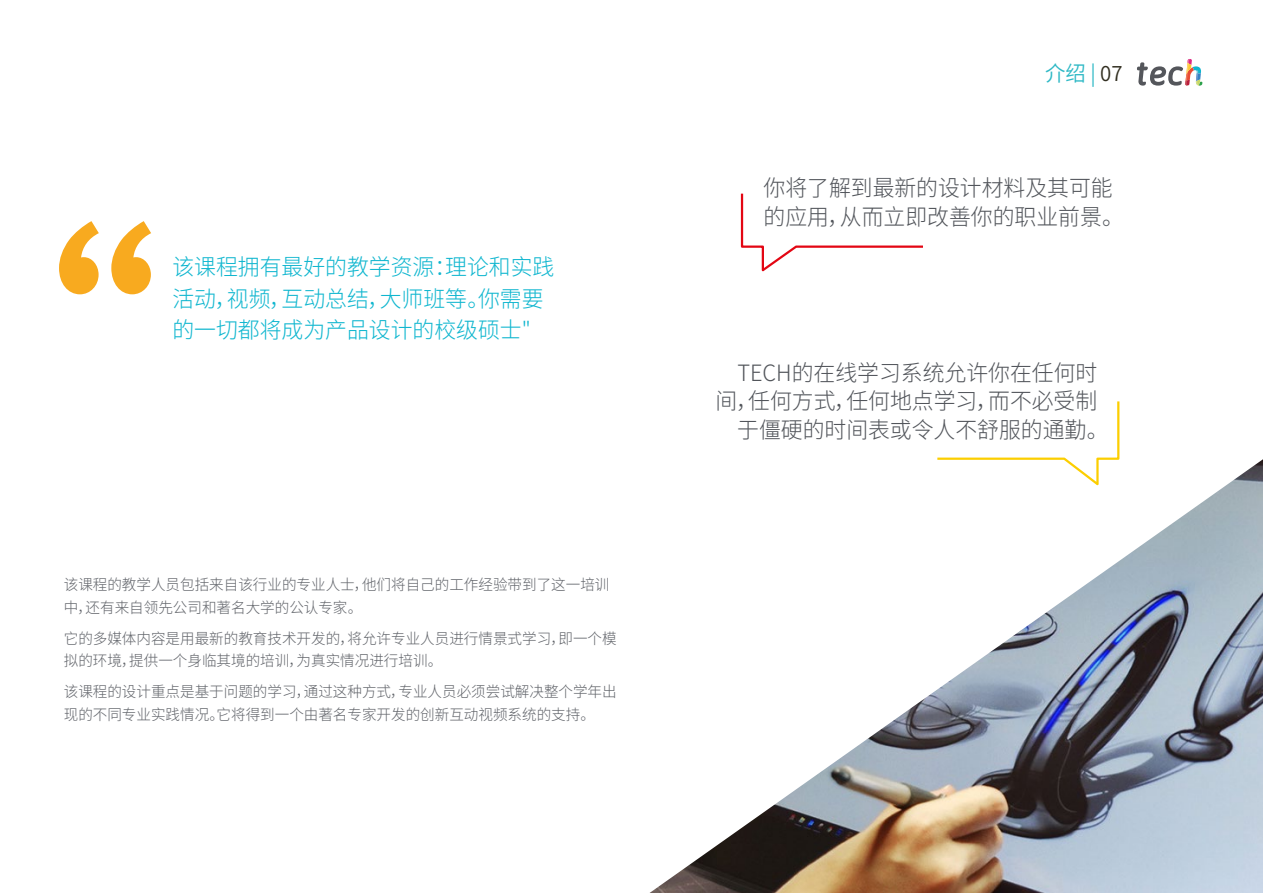
<style>
.page{position:relative;width:1263px;height:893px;background:#fff}
.page>*{position:absolute;margin:0;border:0;box-sizing:border-box;transform-origin:0 0}
.t1{font:300 22.5px/28.5px "Source Han Sans CN";color:#52555b}
.t2{font:300 22.5px/31.5px "Source Han Sans CN";color:#0fb6cf}
.t3{font:21px "Source Han Sans CN";color:#2db8c5}
.t4{font:300 15px/22.5px "Source Han Sans CN";color:#61646a}
.s1{color:#312e20}
</style>
<div class="page">
<svg style="left:59px;top:221px;width:92px;height:73px"></svg>
<svg style="left:937px;top:401px;width:183px;height:58px"></svg>
<svg style="left:740px;top:193px;width:183px;height:79px"></svg>
<img style="left:649px;top:459px;width:614px;height:434px">
<svg style="left:1137px;top:59px;width:65px;height:27px"></svg>
<h1 class="t2" style="left:172px;top:252px;width:383px">该课程拥有最好的教学资源：理论和实践活动，视频，互动总结，大师班等。你需要的一切都将成为产品设计的校级硕士"</h1>
<p class="t4" style="left:64px;top:574px;width:547px">该课程的教学人员包括来自该行业的专业人士，他们将自己的工作经验带到了这一培训中，还有来自领先公司和著名大学的公认专家。</p>
<p class="t4" style="left:64px;top:627px;width:554px">它的多媒体内容是用最新的教育技术开发的，将允许专业人员进行情景式学习，即一个模拟的环境，提供一个身临其境的培训，为真实情况进行培训。</p>
<p class="t4" style="left:64px;top:681px;width:554px">该课程的设计重点是基于问题的学习，通过这种方式，专业人员必须尝试解决整个学年出现的不同专业实践情况。它将得到一个由著名专家开发的创新互动视频系统的支持。</p>
<h2 class="t3" style="left:1045px;top:61px;width:79px">介绍 | <span class="s1">07</span></h2>
<h1 class="t1" style="left:763px;top:174px;width:362px">你将了解到最新的设计材料及其可能的应用，从而立即改善你的职业前景。</h1>
<h1 class="t1" style="left:737px;top:359px;width:361px">TECH的在线学习系统允许你在任何时</h1>
<h1 class="t1" style="left:716px;top:387px;width:383px">间，任何方式，任何地点学习，而不必受制</h1>
<h1 class="t1" style="left:737px;top:416px;width:373px">于僵硬的时间表或令人不舒服的通勤。</h1>
</div>
